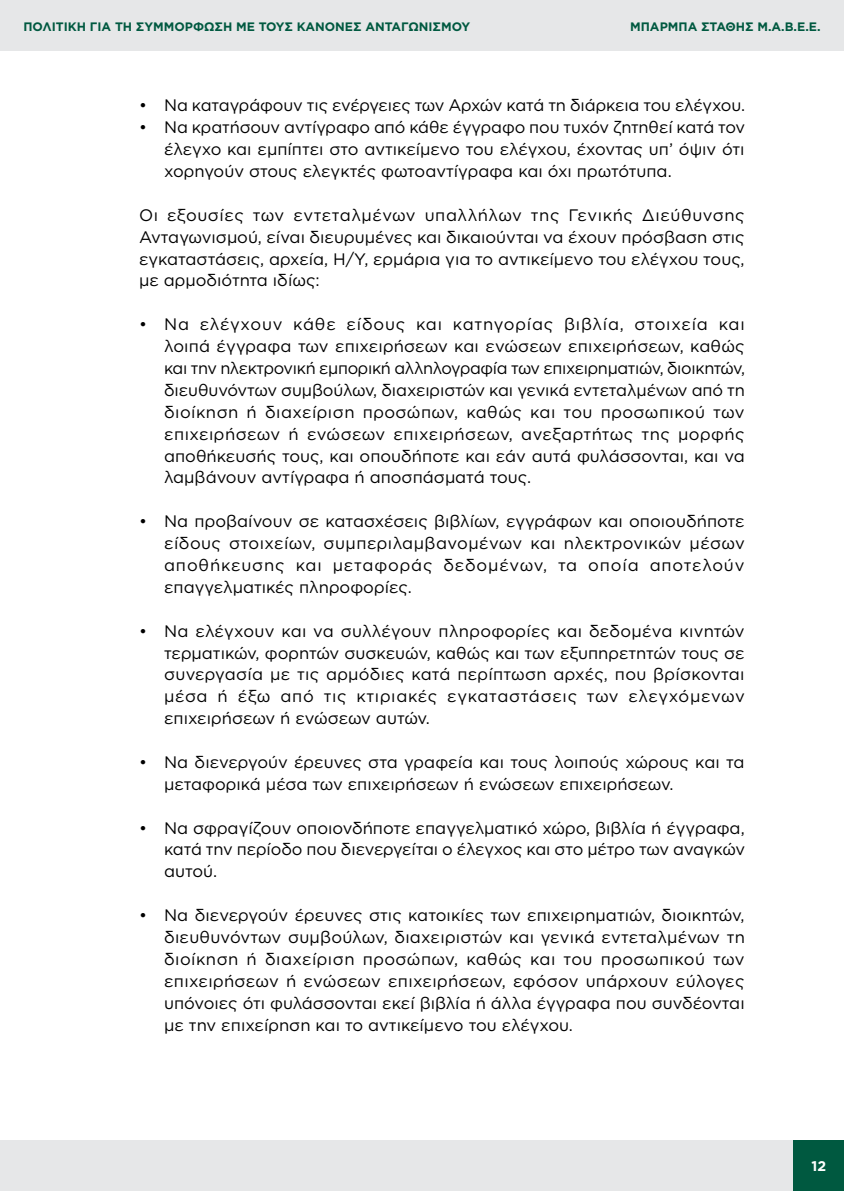
<style>
.page{position:relative;width:844px;height:1191px;background:#fff}
.page>*{position:absolute;margin:0;border:0;box-sizing:border-box;transform-origin:0 0}
.t1{font:16.62px/21.9px "Gotham Greek";color:#000;text-align:justify}
.t2{font:700 14px "Gotham Greek";color:#fff}
.t3{font:700 12.25px "Gotham Greek";color:#005940}
</style>
<div class="page">
<div style="left:0;top:0;width:843px;height:50px;background:#e6e7e8"></div>
<div style="left:0;top:1140px;width:843px;height:51px;background:#e6e7e8"></div>
<div style="left:793px;top:1140px;width:50px;height:51px;background:#005940"></div>
<p class="t3" style="left:23px;top:19px;width:448px">ΠΟΛΙΤΙΚΗ ΓΙΑ ΤΗ ΣΥΜΜΟΡΦΩΣΗ ΜΕ ΤΟΥΣ ΚΑΝΟΝΕΣ ΑΝΤΑΓΩΝΙΣΜΟΥ</p>
<p class="t3" style="left:630px;top:19px;width:192px">ΜΠΆΡΜΠΑ ΣΤΆΘΗΣ Μ.Α.Β.Ε.Ε.</p>
<p class="t1" style="left:139px;top:94px;width:607px">• Να καταγράφουν τις ενέργειες των Αρχών κατά τη διάρκεια του ελέγχου.</p>
<p class="t1" style="left:164px;top:116px;width:582px;text-indent:-25px">• Να κρατήσουν αντίγραφο από κάθε έγγραφο που τυχόν ζητηθεί κατά τον έλεγχο και εμπίπτει στο αντικείμενο του ελέγχου, έχοντας υπ’ όψιν ότι χορηγούν στους ελεγκτές φωτοαντίγραφα και όχι πρωτότυπα.</p>
<p class="t1" style="left:139px;top:204px;width:607px">Οι εξουσίες των εντεταλμένων υπαλλήλων της Γενικής Διεύθυνσης Ανταγωνισμού, είναι διευρυμένες και δικαιούνται να έχουν πρόσβαση στις εγκαταστάσεις, αρχεία, Η/Υ, ερμάρια για το αντικείμενο του ελέγχου τους, με αρμοδιότητα ιδίως:</p>
<p class="t1" style="left:164px;top:313px;width:582px;text-indent:-25px">• Να ελέγχουν κάθε είδους και κατηγορίας βιβλία, στοιχεία και λοιπά έγγραφα των επιχειρήσεων και ενώσεων επιχειρήσεων, καθώς και την ηλεκτρονική εμπορική αλληλογραφία των επιχειρηματιών, διοικητών, διευθυνόντων συμβούλων, διαχειριστών και γενικά εντεταλμένων από τη διοίκηση ή διαχείριση προσώπων, καθώς και του προσωπικού των επιχειρήσεων ή ενώσεων επιχειρήσεων, ανεξαρτήτως της μορφής αποθήκευσής τους, και οπουδήποτε και εάν αυτά φυλάσσονται, και να λαμβάνουν αντίγραφα ή αποσπάσματά τους.</p>
<p class="t1" style="left:164px;top:510px;width:582px;text-indent:-25px">• Να προβαίνουν σε κατασχέσεις βιβλίων, εγγράφων και οποιουδήποτε είδους στοιχείων, συμπεριλαμβανομένων και ηλεκτρονικών μέσων αποθήκευσης και μεταφοράς δεδομένων, τα οποία αποτελούν επαγγελματικές πληροφορίες.</p>
<p class="t1" style="left:164px;top:619px;width:582px;text-indent:-25px">• Να ελέγχουν και να συλλέγουν πληροφορίες και δεδομένα κινητών τερματικών, φορητών συσκευών, καθώς και των εξυπηρετητών τους σε συνεργασία με τις αρμόδιες κατά περίπτωση αρχές, που βρίσκονται μέσα ή έξω από τις κτιριακές εγκαταστάσεις των ελεγχόμενων επιχειρήσεων ή ενώσεων αυτών.</p>
<p class="t1" style="left:164px;top:751px;width:581px;text-indent:-25px">• Να διενεργούν έρευνες στα γραφεία και τους λοιπούς χώρους και τα μεταφορικά μέσα των επιχειρήσεων ή ενώσεων επιχειρήσεων.</p>
<p class="t1" style="left:164px;top:816px;width:582px;text-indent:-25px">• Να σφραγίζουν οποιονδήποτε επαγγελματικό χώρο, βιβλία ή έγγραφα, κατά την περίοδο που διενεργείται ο έλεγχος και στο μέτρο των αναγκών αυτού.</p>
<p class="t1" style="left:164px;top:904px;width:582px;text-indent:-25px">• Να διενεργούν έρευνες στις κατοικίες των επιχειρηματιών, διοικητών, διευθυνόντων συμβούλων, διαχειριστών και γενικά εντεταλμένων τη διοίκηση ή διαχείριση προσώπων, καθώς και του προσωπικού των επιχειρήσεων ή ενώσεων επιχειρήσεων, εφόσον υπάρχουν εύλογες υπόνοιες ότι φυλάσσονται εκεί βιβλία ή άλλα έγγραφα που συνδέονται με την επιχείρηση και το αντικείμενο του ελέγχου.</p>
<p class="t2" style="left:811px;top:1157px;width:16px">12</p>
</div>
